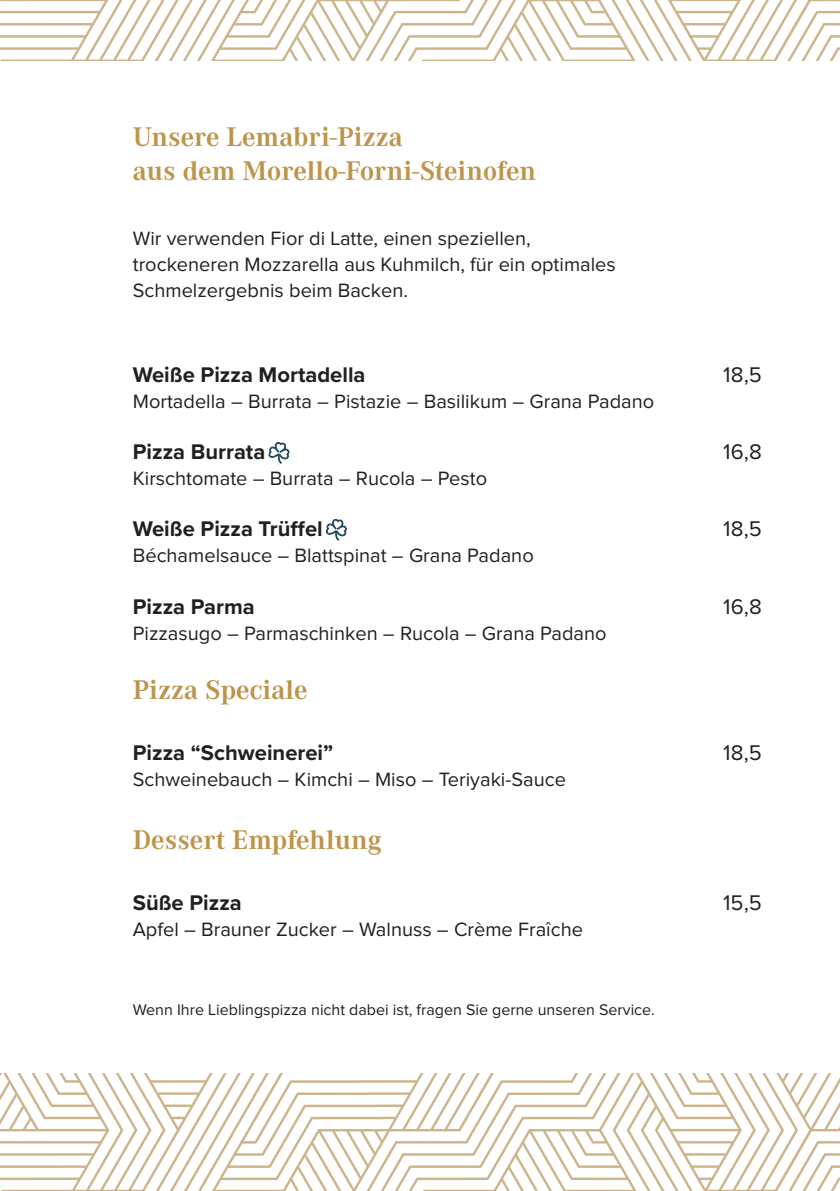
<style>
.page{position:relative;width:840px;height:1191px;background:#fff}
.page>*{position:absolute;margin:0;border:0;box-sizing:border-box;transform-origin:0 0}
.Titelseite{font:700 28px/33.6px "Corporate A Pro";color:#be944a}
.Speisen{font:700 22px "Proxima Nova";color:#231f20}
.Preise_Mengen{font:22px "Proxima Nova";letter-spacing:.01em;color:#231f20}
.Paragraph_Style_1{font:20px/26px "Proxima Nova";color:#231f20}
.Speisen-2{font:20px "Proxima Nova";color:#231f20}
.t1{font:16px "Proxima Nova";color:#231f20}
</style>
<div class="page">
<svg style="left:0;top:0;width:838px;height:60px"></svg>
<svg style="left:780px;top:11px;width:58px;height:50px"></svg>
<svg style="left:1px;top:1074px;width:838px;height:117px"></svg>
<svg style="left:781px;top:1141px;width:58px;height:50px"></svg>
<svg style="left:269px;top:442px;width:20px;height:21px"></svg>
<svg style="left:326px;top:519px;width:20px;height:21px"></svg>
<p class="Titelseite" style="left:133px;top:119px;width:404px">Unsere Lemabri-Pizza<br>aus dem Morello-Forni-Steinofen</p>
<p class="Paragraph_Style_1" style="left:133px;top:226px;width:484px">Wir verwenden Fior di Latte, einen speziellen, trockeneren Mozzarella aus Kuhmilch, für ein optimales<br>Schmelzergebnis beim Backen.</p>
<p class="Speisen" style="left:133px;top:358px;width:234px">Weiße Pizza Mortadella</p>
<p class="Paragraph_Style_1" style="left:133px;top:389px;width:522px">Mortadella – Burrata – Pistazie – Basilikum – Grana Padano</p>
<p class="Speisen" style="left:133px;top:435px;width:134px">Pizza Burrata</p>
<p class="Paragraph_Style_1" style="left:133px;top:466px;width:355px">Kirschtomate – Burrata – Rucola – Pesto</p>
<p class="Speisen" style="left:133px;top:513px;width:191px">Weiße Pizza Trüffel</p>
<p class="Paragraph_Style_1" style="left:133px;top:543px;width:402px">Béchamelsauce – Blattspinat – Grana Padano</p>
<p class="Speisen" style="left:133px;top:590px;width:123px">Pizza Parma</p>
<p class="Paragraph_Style_1" style="left:133px;top:621px;width:475px">Pizzasugo – Parmaschinken – Rucola – Grana Padano</p>
<p class="Titelseite" style="left:133px;top:672px;width:176px">Pizza Speciale</p>
<p class="Speisen" style="left:133px;top:736px;width:202px">Pizza “Schweinerei”</p>
<p class="Speisen-2" style="left:133px;top:770px;width:434px">Schweinebauch – Kimchi – Miso – Teriyaki-Sauce</p>
<p class="Titelseite" style="left:133px;top:821px;width:250px">Dessert Empfehlung</p>
<p class="Speisen" style="left:133px;top:886px;width:110px">Süße Pizza</p>
<p class="Paragraph_Style_1" style="left:133px;top:917px;width:451px">Apfel – Brauner Zucker – Walnuss – Crème Fraîche</p>
<p class="t1" style="left:133px;top:1002px;width:523px">Wenn Ihre Lieblingspizza nicht dabei ist, fragen Sie gerne unseren Service.</p>
<p class="Preise_Mengen" style="left:722px;top:364px;width:40px">18,5</p>
<p class="Preise_Mengen" style="left:722px;top:442px;width:40px">16,8</p>
<p class="Preise_Mengen" style="left:722px;top:519px;width:40px">18,5</p>
<p class="Preise_Mengen" style="left:722px;top:596px;width:40px">16,8</p>
<p class="Preise_Mengen" style="left:722px;top:743px;width:40px">18,5</p>
<p class="Preise_Mengen" style="left:722px;top:892px;width:40px">15,5</p>
</div>
